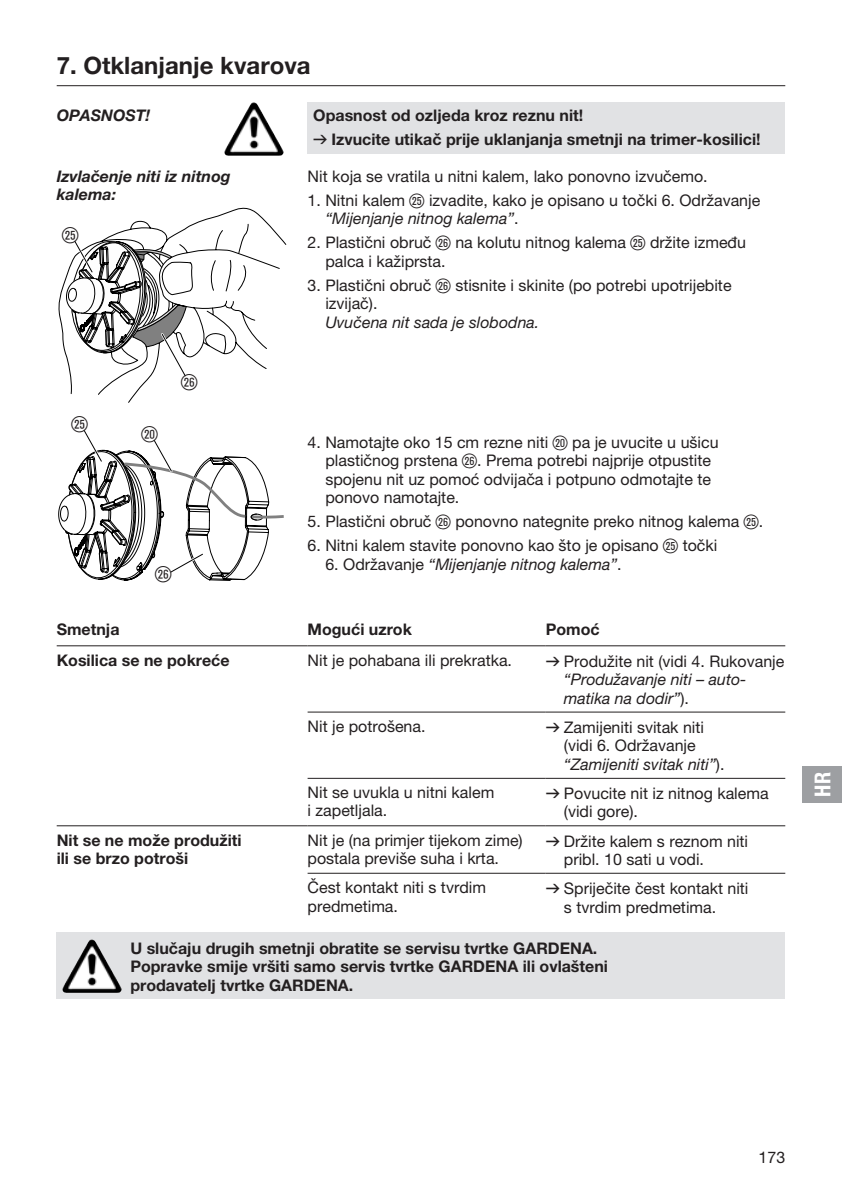
<style>
.page{position:relative;width:842px;height:1191px;background:#fff}
.page>*{position:absolute;margin:0;border:0;box-sizing:border-box;transform-origin:0 0}
.t1{font:700 24px "GARDENA Pro";color:#231f20}
.t2{font:22px "Ziffernim Kreisund Quadrat BQ";color:#231f20}
.t3{font:22px "GARDENA Pro Bo Cond";color:#fff}
.t4{font:16px/18.4px "GARDENA Pro";color:#231f20}
.t5{font:700 16px/18.4px "GARDENA Pro";color:#231f20}
.t6{font:italic 16px/18.4px "GARDENA Pro";color:#231f20}
.t7{font:italic 700 16px/18.4px "GARDENA Pro";color:#231f20}
.s1{font-family:"Formdruck";font-weight:400}
.s2{font-family:"Ziffernim Kreisund Quadrat BQ";font-size:20px}
.s3{font-style:italic}
.s4{font-style:normal}
.s5{font-family:"Formdruck";font-style:normal}
.s6{font-family:"Formdruck"}
</style>
<div class="page">
<div style="left:308px;top:102px;width:477px;height:51px;background:#e1e2e4"></div>
<hr style="left:57px;top:85px;width:728px;height:1px;background:#231f20">
<img style="left:226px;top:103px;width:27px;height:44px">
<svg style="left:58px;top:207px;width:229px;height:374px"></svg>
<hr style="left:57px;top:645px;width:251px;height:1px;background:#231f20">
<hr style="left:308px;top:645px;width:238px;height:1px;background:#231f20">
<hr style="left:546px;top:645px;width:239px;height:1px;background:#231f20">
<hr style="left:308px;top:711px;width:238px;height:1px;background:#231f20">
<hr style="left:546px;top:711px;width:239px;height:1px;background:#231f20">
<hr style="left:308px;top:778px;width:238px;height:1px;background:#231f20">
<hr style="left:546px;top:778px;width:239px;height:1px;background:#231f20">
<hr style="left:57px;top:825px;width:251px;height:1px;background:#231f20">
<hr style="left:308px;top:825px;width:238px;height:1px;background:#231f20">
<hr style="left:546px;top:825px;width:239px;height:1px;background:#231f20">
<hr style="left:308px;top:873px;width:238px;height:1px;background:#231f20">
<hr style="left:546px;top:873px;width:239px;height:1px;background:#231f20">
<div style="left:57px;top:932px;width:728px;height:67px;background:#e1e2e4"></div>
<img style="left:63px;top:939px;width:28px;height:48px">
<div style="left:802px;top:766px;width:40px;height:36px;background:#9d9fa2"></div>
<h1 class="t1" style="left:57px;top:50px;width:255px">7. Otklanjanje kvarova</h1>
<p class="t7" style="left:57px;top:105px;width:95px">OPASNOST!</p>
<p class="t5" style="left:313px;top:103px;width:449px;line-height:24px">Opasnost od ozljeda kroz reznu nit!<br><span class="s1">v</span> Izvucite utikač prije uklanjanja smetnji na trimer-kosilici!</p>
<p class="t7" style="left:57px;top:166px;width:175px">Izvlačenje niti iz nitnog kalema:</p>
<p class="t4" style="left:308px;top:167px;width:402px">Nit koja se vratila u nitni kalem, lako ponovno izvučemo.</p>
<p class="t4" style="left:325px;top:191px;width:436px;text-indent:-18px">1. Nitni kalem <span class="s2">g</span> izvadite, kako je opisano u točki 6. Održavanje <span class="s3">“Mijenjanje nitnog kalema”</span>.</p>
<p class="t4" style="left:325px;top:233px;width:422px;text-indent:-18px">2. Plastični obruč <span class="s2">h</span> na kolutu nitnog kalema <span class="s2">g</span> držite između palca i kažiprsta.</p>
<p class="t4" style="left:325px;top:276px;width:408px;text-indent:-18px">3. Plastični obruč <span class="s2">h</span> stisnite i skinite (po potrebi upotrijebite izvijač).</p>
<p class="t6" style="left:325px;top:312px;width:215px">Uvučena nit sada je slobodna.</p>
<h2 class="t2" style="left:62px;top:222px;width:18px">g</h2>
<h2 class="t2" style="left:71px;top:412px;width:18px">g</h2>
<h2 class="t2" style="left:141px;top:421px;width:18px">p</h2>
<h2 class="t2" style="left:181px;top:370px;width:18px">h</h2>
<h2 class="t2" style="left:155px;top:562px;width:18px">h</h2>
<p class="t4" style="left:325px;top:433px;width:395px;text-indent:-18px">4. Namotajte oko 15 cm rezne niti <span class="s2">p</span> pa je uvucite u ušicu plastičnog prstena <span class="s2">h</span>. Prema potrebi najprije otpustite spojenu nit uz pomoć odvijača i potpuno odmotajte te ponovo namotajte.</p>
<p class="t4" style="left:308px;top:512px;width:457px">5. Plastični obruč <span class="s2">h</span> ponovno nategnite preko nitnog kalema <span class="s2">g</span>.</p>
<p class="t4" style="left:308px;top:536px;width:411px">6. Nitni kalem stavite ponovno kao što je opisano <span class="s2">g</span> točki</p>
<p class="t6" style="left:325px;top:554px;width:298px"><span class="s4">6. Održavanje</span> “Mijenjanje nitnog kalema”<span class="s4">.</span></p>
<p class="t5" style="left:57px;top:619px;width:64px">Smetnja</p>
<p class="t5" style="left:308px;top:619px;width:106px">Mogući uzrok</p>
<p class="t5" style="left:546px;top:619px;width:55px">Pomoć</p>
<p class="t5" style="left:57px;top:650px;width:174px">Kosilica se ne pokreće</p>
<p class="t4" style="left:308px;top:650px;width:206px">Nit je pohabana ili prekratka.</p>
<p class="t6" style="left:564px;top:651px;width:222px;text-indent:-18px"><span class="s5">v</span> <span class="s4">Produžite nit (vidi 4. Rukovanje </span>“Produžavanje niti – auto&shy;matika na dodir”<span class="s4">).</span></p>
<p class="t4" style="left:308px;top:717px;width:119px">Nit je potrošena.</p>
<p class="t4" style="left:564px;top:718px;width:162px;text-indent:-18px"><span class="s6">v</span> Zamijeniti svitak niti (vidi 6. Održavanje <span class="s3">“Zamijeniti svitak niti”</span>).</p>
<p class="t4" style="left:308px;top:783px;width:188px">Nit se uvukla u nitni kalem i zapetljala.</p>
<p class="t4" style="left:564px;top:784px;width:206px;text-indent:-18px"><span class="s6">v</span> Povucite nit iz nitnog kalema (vidi gore).</p>
<p class="t5" style="left:57px;top:830px;width:186px">Nit se ne može produžiti ili se brzo potroši</p>
<p class="t4" style="left:308px;top:830px;width:217px">Nit je (na primjer tijekom zime) postala previše suha i krta.</p>
<p class="t4" style="left:564px;top:832px;width:186px;text-indent:-18px"><span class="s6">v</span> Držite kalem s reznom niti pribl. 10 sati u vodi.</p>
<p class="t4" style="left:308px;top:878px;width:180px">Čest kontakt niti s tvrdim predmetima.</p>
<p class="t4" style="left:564px;top:879px;width:186px;text-indent:-18px"><span class="s6">v</span> Spriječite čest kontakt niti s tvrdim predmetima.</p>
<p class="t5" style="left:130px;top:938px;width:479px">U slučaju drugih smetnji obratite se servisu tvrtke GARDENA.<br>Popravke smije vršiti samo servis tvrtke GARDENA ili ovlašteni prodavatelj tvrtke GARDENA.</p>
<h2 class="t3" style="left:809px;top:796px;width:26px;rotate:-90deg">HR</h2>
<p class="t4" style="left:759px;top:1147px;width:28px">173</p>
</div>
